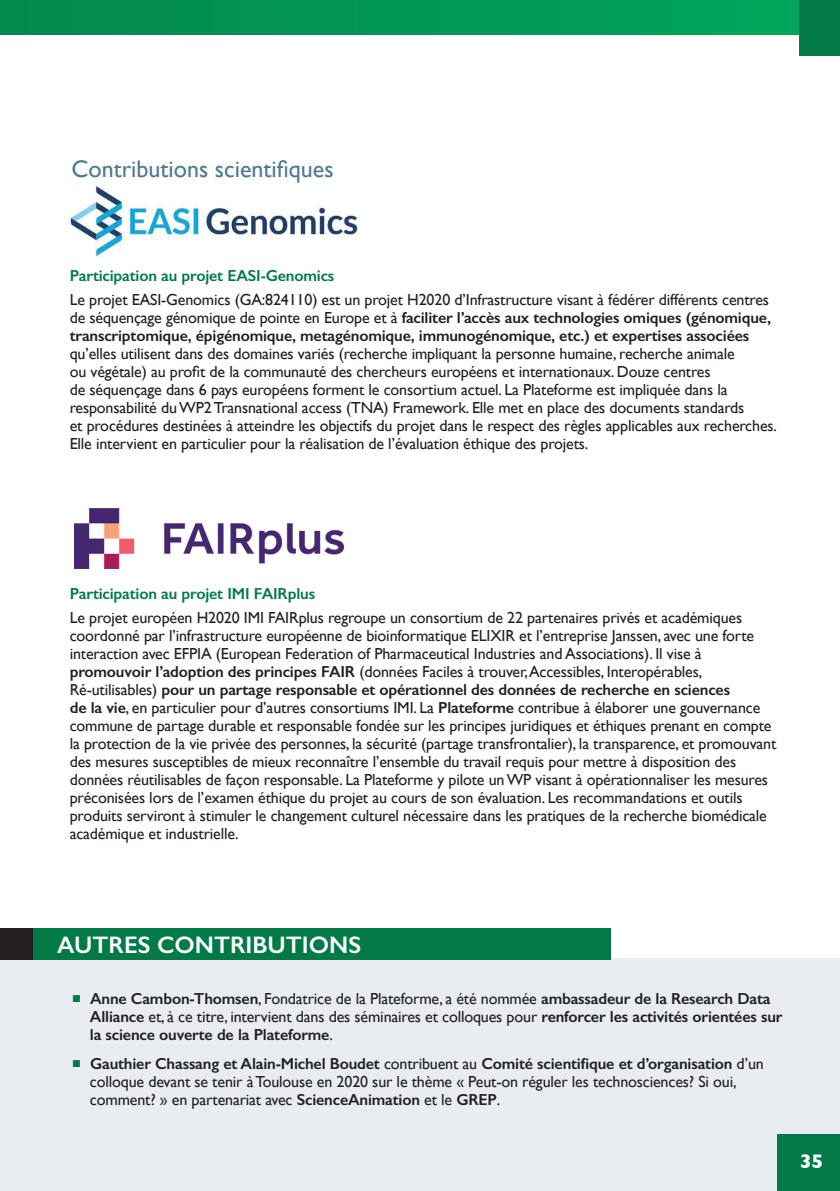
<style>
.page{position:relative;width:840px;height:1191px;background:#fff}
.page>*{position:absolute;margin:0;border:0;box-sizing:border-box;transform-origin:0 0}
.t1{font:24px "Gill Sans";color:#4d7a91}
.t2{font:600 24px "Gill Sans";color:#fff}
.t3{font:700 20px "Gill Sans";color:#fff}
.t4{font:16px/18px "Gill Sans";letter-spacing:-.01em;color:#231f20}
.t5{font:600 16px/18px "Gill Sans";letter-spacing:-.01em;color:#231f20}
.t6{font:600 16px "Gill Sans";letter-spacing:-.01em;color:#017a47}
.s1{font-weight:600}
.s2{color:#017a47}
.s3{font-weight:400}
</style>
<div class="page">
<div style="left:0;top:958px;width:839px;height:233px;background:#e9ecf0"></div>
<div style="left:0;top:928px;width:610px;height:32px;background:#017a47"></div>
<div style="left:0;top:928px;width:33px;height:32px;background:#231f20"></div>
<img style="left:70px;top:187px;width:288px;height:70px">
<img style="left:74px;top:508px;width:269px;height:60px">
<div style="left:0;top:0;width:839px;height:34px;background:linear-gradient(to right,#03894e,#00a75c)"></div>
<div style="left:799px;top:0;width:40px;height:56px;background:#017a47"></div>
<div style="left:777px;top:1134px;width:62px;height:57px;background:#017a47"></div>
<h1 class="t1" style="left:71px;top:154px;width:263px">Contributions scientifiques</h1>
<p class="t6" style="left:70px;top:266px;width:266px">Participation au projet EASI-Genomics</p>
<p class="t4" style="left:70px;top:290px;width:702px;text-align:justify">Le projet EASI-Genomics (GA:824110) est un projet H2020 d’Infrastructure visant à fédérer différents centres de séquençage génomique de pointe en Europe et à <span class="s1">faciliter l’accès aux technologies omiques (génomique, transcriptomique, épigénomique, metagénomique, immunogénomique, etc.) et expertises associées</span></p>
<p class="t4" style="left:70px;top:344px;width:708px">qu’elles utilisent dans des domaines variés (recherche impliquant la personne humaine, recherche animale<br>ou végétale) au profit de la communauté des chercheurs européens et internationaux. Douze centres<br>de séquençage dans 6 pays européens forment le consortium actuel. La Plateforme est impliquée dans la responsabilité du WP2 Transnational access (TNA) Framework. Elle met en place des documents standards<br>et procédures destinées à atteindre les objectifs du projet dans le respect des règles applicables aux recherches.<br>Elle intervient en particulier pour la réalisation de l’évaluation éthique des projets.</p>
<p class="t6" style="left:70px;top:584px;width:247px">Participation au projet IMI FAIRplus</p>
<p class="t4" style="left:70px;top:608px;width:707px">Le projet européen H2020 IMI FAIRplus regroupe un consortium de 22 partenaires privés et académiques coordonné par l’infrastructure européenne de bioinformatique ELIXIR et l’entreprise Janssen, avec une forte interaction avec EFPIA (European Federation of Pharmaceutical Industries and Associations). Il vise à <span class="s1">promouvoir l’adoption des principes FAIR</span> (données Faciles à trouver,Accessibles, Interopérables, Ré-utilisables) <span class="s1">pour un partage responsable et opérationnel des données de recherche en sciences<br>de la vie</span>, en particulier pour d’autres consortiums IMI. La <span class="s1">Plateforme</span> contribue à élaborer une gouvernance commune de partage durable et responsable fondée sur les principes juridiques et éthiques prenant en compte la protection de la vie privée des personnes, la sécurité (partage transfrontalier), la transparence, et promouvant des mesures susceptibles de mieux reconnaître l’ensemble du travail requis pour mettre à disposition des données réutilisables de façon responsable. La Plateforme y pilote un WP visant à opérationnaliser les mesures préconisées lors de l’examen éthique du projet au cours de son évaluation. Les recommandations et outils produits serviront à stimuler le changement culturel nécessaire dans les pratiques de la recherche biomédicale académique et industrielle.</p>
<h1 class="t2" style="left:57px;top:930px;width:305px">Autres contributions</h1>
<p class="t5" style="left:90px;top:989px;width:693px;text-indent:-17px"><span class="s2">■</span> Anne Cambon-Thomsen<span class="s3">, Fondatrice de la Plateforme, a été nommée</span> ambassadeur de la Research Data<br>Alliance <span class="s3">et, à ce titre, intervient dans des séminaires et colloques pour</span> renforcer les activités orientées sur la science ouverte de la Plateforme<span class="s3">.</span></p>
<p class="t4" style="left:90px;top:1054px;width:675px;text-indent:-17px"><span class="s2">■</span> <span class="s1">Gauthier Chassang et Alain-Michel Boudet</span> contribuent au <span class="s1">Comité scientifique et d’organisation</span> d’un colloque devant se tenir à Toulouse en 2020 sur le thème « Peut-on réguler les technosciences? Si oui, comment? » en partenariat avec <span class="s1">ScienceAnimation</span> et le <span class="s1">GREP</span>.</p>
<p class="t3" style="left:799px;top:1145px;width:25px">35</p>
</div>
